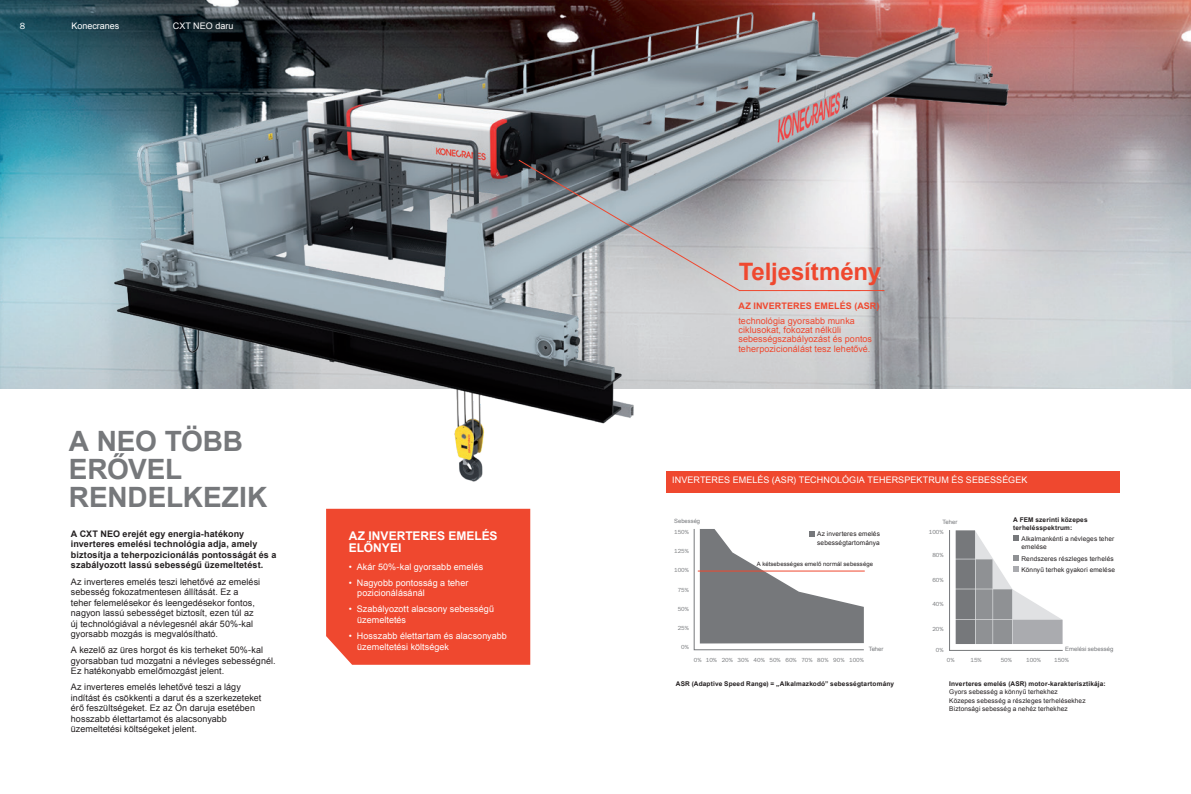
<style>
.page{position:relative;width:1191px;height:794px;background:#fff}
.page>*{position:absolute;margin:0;border:0;box-sizing:border-box;transform-origin:0 0}
.t1{font:700 28px/28px "Arial";letter-spacing:-.005em;color:#76787b}
.t2{font:700 24px "Arial";letter-spacing:-.005em;color:#ef482f}
.t3{font:700 12px/12px "Arial";color:#fff}
.t4{font:9px/10.5px "Arial";letter-spacing:.005em;color:#231f20}
.t5{font:9px/10.5px "Arial";letter-spacing:.005em;color:#fff}
.t6{font:700 9px/10.5px "Arial";letter-spacing:.015em;color:#231f20}
.t7{font:9px/9px "Arial";letter-spacing:.005em;color:#ef482f}
.t8{font:700 9px "Arial";letter-spacing:.015em;color:#ef482f}
.t9{font:9px "ITC Franklin Gothic Std";color:#fff}
.t10{font:6.5px/8.5px "Arial";letter-spacing:.02em;color:#231f20}
.t11{font:700 6.5px/8.5px "Arial";letter-spacing:.025em;color:#231f20}
.t12{font:5.9px "ITC Franklin Gothic Std";color:#76787b}
.t13{font:5.9px "Arial";letter-spacing:.02em;color:#231f20}
.t14{font:5.9px "Arial";color:#76787b}
.t15{font:5.8px "Arial";color:#76787b}
</style>
<div class="page">
<img style="left:0;top:0;width:1191px;height:388px">
<img style="left:98px;top:0;width:942px;height:482px">
<svg style="left:517px;top:159px;width:344px;height:132px;background:#b5b7bb"></svg>
<div style="left:666px;top:471px;width:454px;height:22px;background:#ef482f"></div>
<svg style="left:949px;top:530px;width:114px;height:121px"></svg>
<svg style="left:693px;top:529px;width:172px;height:122px"></svg>
<div style="left:326px;top:509px;width:204px;height:156px;background:#ef482f"></div>
<hr style="left:828px;top:290px;width:56px;height:1px;background:#ef482f">
<p class="t9" style="left:20px;top:21px;width:7px">8</p>
<p class="t5" style="left:71px;top:21px;width:50px">Konecranes</p>
<p class="t5" style="left:173px;top:21px;width:62px">CXT NEO daru</p>
<h1 class="t1" style="left:69px;top:428px;width:200px">A NEO TÖBB<br>ERŐVEL<br>RENDELKEZIK</h1>
<p class="t6" style="left:71px;top:528px;width:207px">A CXT NEO erejét egy energia-hatékony inverteres emelési technológia adja, amely biztosítja a teherpozicionálás pontosságát és a szabályozott lassú sebességű üzemeltetést.</p>
<p class="t4" style="left:71px;top:576px;width:191px">Az inverteres emelés teszi lehetővé az emelési sebesség fokozatmentesen állítását. Ez a teher felemelésekor és leengedésekor fontos, nagyon lassú sebességet biztosít, ezen túl az új technológiával a névlegesnél akár 50%-kal gyorsabb mozgás is megvalósítható.</p>
<p class="t4" style="left:71px;top:645px;width:206px">A kezelő az üres horgot és kis terheket 50%-kal gyorsabban tud mozgatni a névleges sebességnél.<br>Ez hatékonyabb emelőmozgást jelent.</p>
<p class="t4" style="left:71px;top:682px;width:192px">Az inverteres emelés lehetővé teszi a lágy indítást és csökkenti a darut és a szerkezeteket érő feszültségeket. Ez az Ön daruja esetében hosszabb élettartamot és alacsonyabb üzemeltetési költségeket jelent.</p>
<h3 class="t3" style="left:349px;top:530px;width:150px">AZ INVERTERES EMELÉS<br>ELŐNYEI</h3>
<p class="t5" style="left:349px;top:561px;width:136px">• Akár 50%-kal gyorsabb emelés</p>
<p class="t5" style="left:357px;top:577px;width:113px;text-indent:-9px">• Nagyobb pontosság a teher pozicionálásánál</p>
<p class="t5" style="left:357px;top:604px;width:138px;text-indent:-9px">• Szabályozott alacsony sebességű üzemeltetés</p>
<p class="t5" style="left:357px;top:631px;width:151px;text-indent:-9px">• Hosszabb élettartam és alacsonyabb üzemeltetési költségek</p>
<h2 class="t2" style="left:739px;top:255px;width:144px">Teljesítmény</h2>
<p class="t8" style="left:738px;top:300px;width:142px">AZ INVERTERES EMELÉS (ASR)</p>
<p class="t7" style="left:738px;top:316px;width:135px">technológia gyorsabb munka ciklusokat, fokozat nélküli sebességszabályozást és pontos</p>
<p class="t7" style="left:738px;top:344px;width:133px">teherpozicionálást tesz lehetővé.</p>
<p class="t5" style="left:672px;top:475px;width:357px">INVERTERES EMELÉS (ASR) TECHNOLÓGIA TEHERSPEKTRUM ÉS SEBESSÉGEK</p>
<p class="t15" style="left:674px;top:517px;width:27px">Sebesség</p>
<p class="t12" style="left:674px;top:528px;width:16px">150%</p>
<p class="t12" style="left:674px;top:547px;width:16px">125%</p>
<p class="t12" style="left:674px;top:567px;width:16px">100%</p>
<p class="t12" style="left:677px;top:586px;width:13px">75%</p>
<p class="t12" style="left:677px;top:605px;width:13px">50%</p>
<p class="t12" style="left:677px;top:624px;width:13px">25%</p>
<p class="t12" style="left:681px;top:644px;width:9px">0%</p>
<p class="t10" style="left:817px;top:530px;width:64px">Az inverteres emelés sebességtartománya</p>
<p class="t13" style="left:757px;top:560px;width:118px">A kétsebességes emelő normál sebessége</p>
<p class="t14" style="left:868px;top:645px;width:16px">Teher</p>
<p class="t14" style="left:942px;top:518px;width:16px">Teher</p>
<p class="t12" style="left:928px;top:528px;width:16px">100%</p>
<p class="t12" style="left:932px;top:552px;width:13px">80%</p>
<p class="t12" style="left:932px;top:576px;width:13px">60%</p>
<p class="t12" style="left:932px;top:601px;width:13px">40%</p>
<p class="t12" style="left:932px;top:625px;width:13px">20%</p>
<p class="t12" style="left:936px;top:647px;width:9px">0%</p>
<p class="t11" style="left:1013px;top:515px;width:76px">A FEM szerinti közepes terhelésspektrum:</p>
<p class="t10" style="left:1021px;top:534px;width:94px">Alkalmankénti a névleges teher emelése</p>
<p class="t10" style="left:1021px;top:552px;width:95px;line-height:11.3px">Rendszeres részleges terhelés<br>Könnyű terhek gyakori emelése</p>
<p class="t14" style="left:1065px;top:645px;width:50px">Emelési sebesség</p>
<p class="t12" style="left:694px;top:656px;width:172px">0% 10% 20% 30% 40% 50% 60% 70% 80% 90% 100%</p>
<p class="t12" style="left:947px;top:656px;width:9px">0%</p>
<p class="t12" style="left:970px;top:656px;width:13px">15%</p>
<p class="t12" style="left:1000px;top:656px;width:13px">50%</p>
<p class="t12" style="left:1026px;top:656px;width:16px">100%</p>
<p class="t12" style="left:1054px;top:656px;width:16px">150%</p>
<p class="t11" style="left:676px;top:679px;width:220px">ASR (Adaptive Speed Range) = „Alkalmazkodó” sebességtartomány</p>
<p class="t11" style="left:949px;top:679px;width:158px">Inverteres emelés (ASR) motor-karakterisztikája:</p>
<p class="t10" style="left:949px;top:687px;width:138px">Gyors sebesség a könnyű terhekhez<br>Közepes sebesség a részleges terhelésekhez<br>Biztonsági sebesség a nehéz terhekhez</p>
</div>
